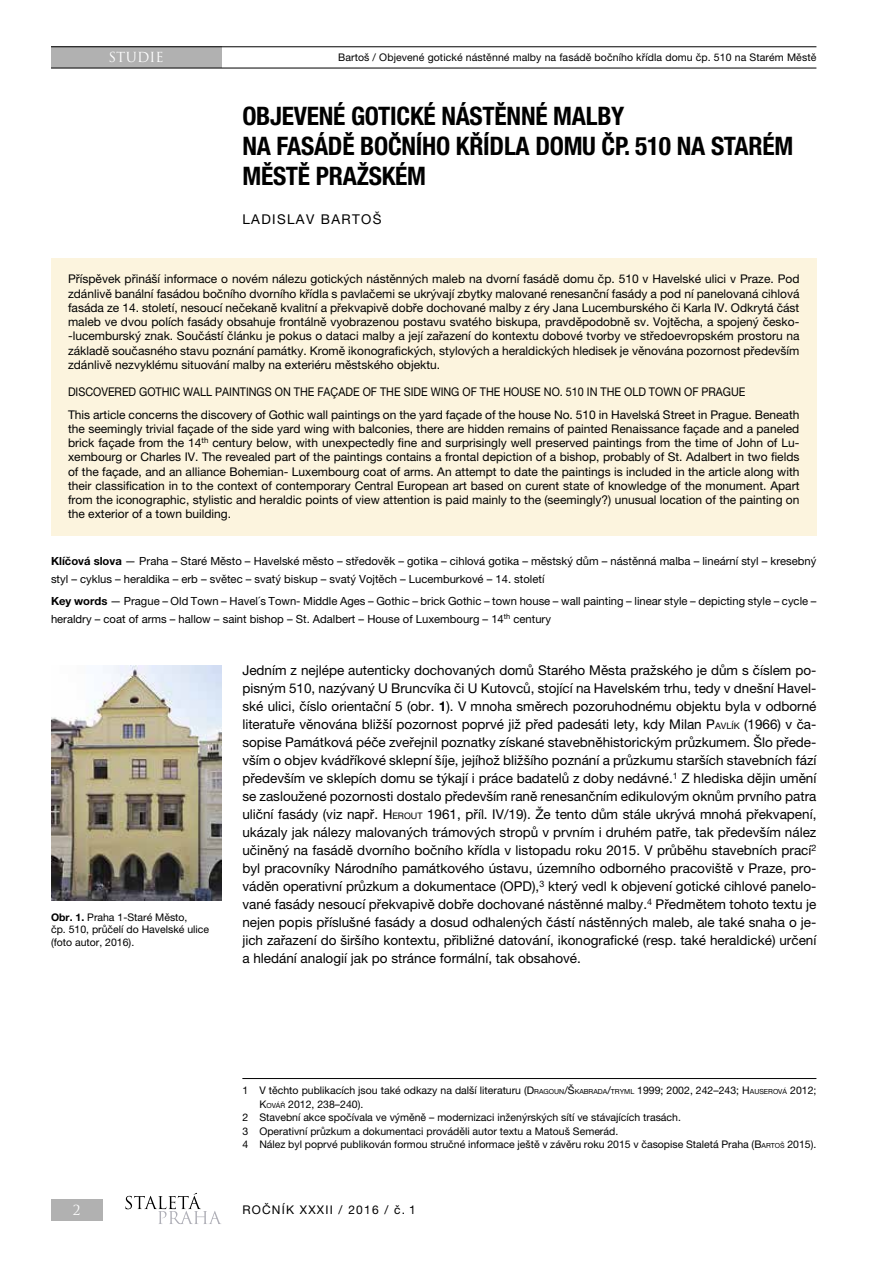
<style>
.page{position:relative;width:893px;height:1263px;background:#fff}
.page>*{position:absolute;margin:0;border:0;box-sizing:border-box;transform-origin:0 0}
.t1{font:700 condensed 25.5px/30px "Helvetica Neue LT Pro";letter-spacing:-.01em;color:#000}
.t2{font:13.5px/18px "Helvetica Neue LT Pro";color:#000;text-align:justify}
.t3{font:13.5px "Helvetica Neue LT Pro";letter-spacing:.1em;color:#000}
.t4{font:13.5px "Trajan Pro";letter-spacing:.01em;color:#fff}
.t5{font:12px/14.2px "Helvetica Neue LT Pro";color:#000;text-align:justify}
.t6{font:12px/22.8px "Helvetica Neue LT Pro";color:#000;scale:.9 1}
.t7{font:12px "Helvetica Neue LT Pro";letter-spacing:.1em;color:#000}
.t8{font:11.25px/18px "Helvetica Neue LT Pro";color:#000}
.t9{font:10.5px/12.6px "Helvetica Neue LT Pro";color:#000}
.s1{font-weight:700}
.s2{font-family:"Helvetica Neue LT Pro Roman SC666"}
.s3{font-family:"Helvetica Neue LT Pro Roman SC666";font-size:9px}
.s4{font-family:"Helvetica Neue LT Pro Roman SC666";font-size:7.05px}
</style>
<div class="page">
<div style="left:51px;top:47px;width:170px;height:21px;background:#b1b1b1"></div>
<div style="left:51px;top:1199px;width:51px;height:21px;background:#b1b1b1"></div>
<hr style="left:51px;top:46px;width:765px;height:1px;background:#000">
<hr style="left:51px;top:68px;width:765px;height:1px;background:#000">
<svg style="left:125px;top:1193px;width:96px;height:31px"></svg>
<div style="left:51px;top:258px;width:765px;height:277px;background:#fcf4de"></div>
<hr style="left:242px;top:1078px;width:574px;height:1px;background:#000">
<img style="left:51px;top:665px;width:170px;height:235px">
<p class="t4" style="left:108px;top:49px;width:57px">STUDIE</p>
<p class="t9" style="left:338px;top:51px;width:480px">Bartoš / Objevené gotické nástěnné malby na fasádě bočního křídla domu čp. 510 na Starém Městě</p>
<h1 class="t1" style="left:242px;top:100px;width:552px">OBJEVENÉ GOTICKÉ NÁSTĚNNÉ MALBY<br>NA FASÁDĚ BOČNÍHO KŘÍDLA DOMU ČP. 510 NA STARÉM<br>MĚSTĚ PRAŽSKÉM</h1>
<p class="t3" style="left:242px;top:211px;width:141px">Ladislav Barto š</p>
<p class="t5" style="left:68px;top:272px;width:733px">Příspěvek přináší informace o novém nálezu gotických nástěnných maleb na dvorní fasádě domu čp. 510 v Havelské ulici v Praze. Pod zdánlivě banální fasádou bočního dvorního křídla s pavlačemi se ukrývají zbytky malované renesanční fasády a pod ní panelovaná cihlová fasáda ze 14. století, nesoucí nečekaně kvalitní a překvapivě dobře dochované malby z éry Jana Lucemburského či Karla IV. Odkrytá část maleb ve dvou polích fasády obsahuje frontálně vyobrazenou postavu svatého biskupa, pravděpodobně sv. Vojtěcha, a spojený česko--lucemburský znak. Součástí článku je pokus o dataci malby a její zařazení do kontextu dobové tvorby ve středoevropském prostoru na základě současného stavu poznání památky. Kromě ikonografických, stylových a heraldických hledisek je věnována pozornost především zdánlivě nezvyklému situování malby na exteriéru městského objektu.</p>
<p class="t6" style="left:68px;top:380px;width:814px">discovered Gothic wall pai nti ngs on th e façade of th e si de wi ng of th e house No. 510 i n th e Old Town of Prague<br>This article concerns the discovery of Gothic wall paintings on the yard façade of the house No. 510 in Havelská Street in Prague. Beneath</p>
<p class="t5" style="left:68px;top:421px;width:733px">the seemingly trivial façade of the side yard wing with balconies, there are hidden remains of painted Renaissance façade and a paneled brick façade from the 14<sup>th</sup> century below, with unexpectedly fine and surprisingly well preserved paintings from the time of John of Lu&shy;xembourg or Charles IV. The revealed part of the paintings contains a frontal depiction of a bishop, probably of St. Adalbert in two fields of the façade, and an alliance Bohemian- Luxembourg coat of arms. An attempt to date the paintings is included in the article along with their classification in to the context of contemporary Central European art based on curent state of knowledge of the monument. Apart from the iconographic, stylistic and heraldic points of view attention is paid mainly to the (seemingly?) unusual location of the painting on the exterior of a town building.</p>
<p class="t8" style="left:51px;top:551px;width:767px"><span class="s1">Klíčová slova</span> — Praha – Staré Město – Havelské město – středověk – gotika – cihlová gotika – městský dům – nástěnná malba – lineární styl – kresebný styl – cyklus – heraldika – erb – světec – svatý biskup – svatý Vojtěch – Lucemburkové – 14. století</p>
<p class="t8" style="left:51px;top:592px;width:767px"><span class="s1">Key words</span> — Prague – Old Town – Havel´s Town- Middle Ages – Gothic – brick Gothic – town house – wall painting – linear style – depicting style – cycle – heraldry – coat of arms – hallow – saint bishop – St. Adalbert – House of Luxembourg – 14<sup>th</sup> century</p>
<p class="t9" style="left:51px;top:910px;width:160px"><span class="s1">Obr. 1.</span> Praha 1-Staré Město,<br>čp. 510, průčelí do Havelské ulice (foto autor, 2016).</p>
<p class="t2" style="left:242px;top:661px;width:576px">Jedním z nejlépe autenticky dochovaných domů Starého Města pražského je dům s číslem po&shy;pisným 510, nazývaný U Bruncvíka či U Kutovců, stojící na Havelském trhu, tedy v dnešní Havel&shy;ské ulici, číslo orientační 5 (obr. <span class="s1">1</span>). V mnoha směrech pozoruhodnému objektu byla v odborné literatuře věnována bližší pozornost poprvé již před padesáti lety, kdy Milan <span class="s2">P</span><span class="s3">AVLÍK</span> (1966) v ča&shy;sopise Památková péče zveřejnil poznatky získané stavebněhistorickým průzkumem. Šlo přede&shy;vším o objev kvádříkové sklepní šíje, jejíhož bližšího poznání a průzkumu starších stavebních fází především ve sklepích domu se týkají i práce badatelů z doby nedávné.<sup>1</sup> Z hlediska dějin umění se zasloužené pozornosti dostalo především raně renesančním edikulovým oknům prvního patra uliční fasády (viz např. <span class="s2">H</span><span class="s3">EROUT</span> 1961, příl. IV/19). Že tento dům stále ukrývá mnohá překvapení, ukázaly jak nálezy malovaných trámových stropů v prvním i druhém patře, tak především nález učiněný na fasádě dvorního bočního křídla v listopadu roku 2015. V průběhu stavebních prací<sup>2 </sup>byl pracovníky Národního památkového ústavu, územního odborného pracoviště v Praze, pro&shy;váděn operativní průzkum a dokumentace (OPD),<sup>3</sup> který vedl k objevení gotické cihlové panelo&shy;vané fasády nesoucí překvapivě dobře dochované nástěnné malby.<sup>4</sup> Předmětem tohoto textu je nejen popis příslušné fasády a dosud odhalených částí nástěnných maleb, ale také snaha o je&shy;jich zařazení do širšího kontextu, přibližné datování, ikonografické (resp. také heraldické) určení a hledání analogií jak po stránce formální, tak obsahové.</p>
<p class="t4" style="left:73px;top:1201px;width:9px">2</p>
<p class="t9" style="left:242px;top:1084px;width:576px">1 V těchto publikacích jsou také odkazy na další literaturu (<span class="s2">D</span><span class="s4">RAGOUN</span><span class="s2">/Š</span><span class="s4">KABRADA</span><span class="s2">/</span><span class="s4">TRYML</span> 1999; 2002, 242–243; <span class="s2">H</span><span class="s4">AUSEROVÁ</span> 2012;</p>
<p class="t9" style="left:259px;top:1097px;width:105px"><span class="s2">K</span><span class="s4">OVÁŘ</span> 2012, 238–240).</p>
<p class="t9" style="left:242px;top:1111px;width:440px">2 Stavební akce spočívala ve výměně – modernizaci inženýrských sítí ve stávajících trasách.</p>
<p class="t9" style="left:242px;top:1124px;width:377px">3 Operativní průzkum a dokumentaci prováděli autor textu a Matouš Semerád.</p>
<p class="t9" style="left:242px;top:1138px;width:576px">4 N ález byl poprvé publikován formou stručné informace ještě v závěru roku 2015 v časopise Staletá Praha (<span class="s2">B</span><span class="s4">ARTOŠ</span> 2015).</p>
<p class="t7" style="left:242px;top:1203px;width:175px">ROČNÍK XXXII / 2016 / č. 1</p>
</div>
